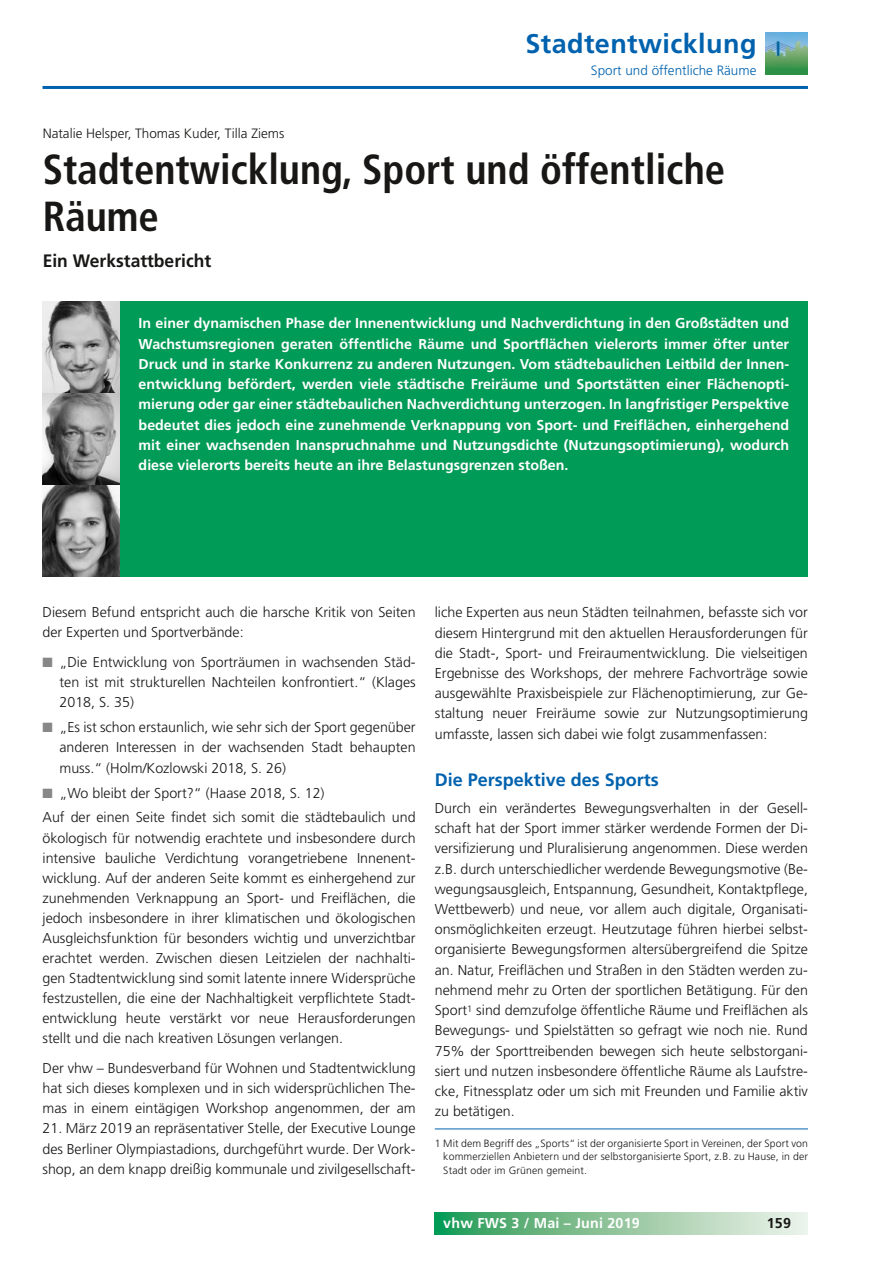
<style>
.page{position:relative;width:893px;height:1263px;background:#fff}
.page>*{position:absolute;margin:0;border:0;box-sizing:border-box;transform-origin:0 0}
.t1{font:700 condensed 42px/46.5px "Frutiger LT Std";color:#181716}
.t2{font:700 27px "Frutiger LT Std";letter-spacing:.015em;color:#0062ae}
.t3{font:700 18px "Frutiger LT Std";color:#0062ae}
.t4{font:700 18px "Frutiger LT Std";color:#181716}
.t5{font:300 14.25px/20.2px "Frutiger LT Std";color:#181716;text-align:justify}
.t6{font:700 14.25px/20.2px "Frutiger LT Std";color:#fff;text-align:justify}
.t7{font:700 14.25px "Frutiger LT Std";color:#181716}
.t8{font:300 13.5px "Frutiger LT Std";color:#181716}
.t9{font:300 13.5px "Frutiger LT Std";color:#0062ae}
.t10{font:300 10.5px/13.5px "Frutiger LT Std";letter-spacing:.015em;color:#181716;text-align:justify}
.s1{color:#868786}
</style>
<div class="page">
<hr style="left:43px;top:86px;width:765px;height:3px;background:#0062ae">
<svg style="left:435px;top:1213px;width:373px;height:21px;background:#8ec69f"></svg>
<img style="left:766px;top:32px;width:42px;height:43px">
<div style="left:43px;top:301px;width:765px;height:276px;background:#009b56"></div>
<img style="left:43px;top:301px;width:76px;height:276px">
<hr style="left:435px;top:1129px;width:373px;height:1px;background:#0062ae">
<h2 class="t2" style="left:525px;top:28px;width:233px">Stadtentwicklung</h2>
<p class="t9" style="left:591px;top:62px;width:167px">Sport und öffentliche Räume</p>
<p class="t8" style="left:43px;top:125px;width:243px">Natalie Helsper, Thomas Kuder, Tilla Ziems</p>
<h1 class="t1" style="left:43px;top:146px;width:684px">Stadtentwicklung, Sport und öffentliche<br>Räume</h1>
<p class="t4" style="left:43px;top:251px;width:170px">Ein Werkstattbericht</p>
<p class="t6" style="left:139px;top:313px;width:652px">In einer dynamischen Phase der Innenentwicklung und Nachverdichtung in den Großstädten und Wachstumsregionen geraten öffentliche Räume und Sportflächen vielerorts immer öfter unter Druck und in starke Konkurrenz zu anderen Nutzungen. Vom städtebaulichen Leitbild der Innen&shy;entwicklung befördert, werden viele städtische Freiräume und Sportstätten einer Flächenopti&shy;mierung oder gar einer städtebaulichen Nachverdichtung unterzogen. In langfristiger Perspektive bedeutet dies jedoch eine zunehmende Verknappung von Sport- und Freiflächen, einhergehend mit einer wachsenden Inanspruchnahme und Nutzungsdichte (Nutzungsoptimierung), wodurch diese vielerorts bereits heute an ihre Belastungsgrenzen stoßen.</p>
<p class="t5" style="left:43px;top:603px;width:375px">Diesem Befund entspricht auch die harsche Kritik von Seiten der Experten und Sportverbände:</p>
<p class="t5" style="left:60px;top:652px;width:358px;text-indent:-17px"><span class="s1">■</span> „Die Entwicklung von Sporträumen in wachsenden Städ&shy;ten ist mit strukturellen Nachteilen konfrontiert.“ (Klages 2018, S. 35)</p>
<p class="t5" style="left:60px;top:718px;width:358px;text-indent:-17px"><span class="s1">■</span> „Es ist schon erstaunlich, wie sehr sich der Sport gegenüber anderen Interessen in der wachsenden Stadt behaupten muss.“ (Holm/Kozlowski 2018, S. 26)</p>
<p class="t5" style="left:43px;top:780px;width:375px;line-height:24.9px"><span class="s1">■</span> „Wo bleibt der Sport?“ (Haase 2018, S. 12)<br>Auf der einen Seite findet sich somit die städtebaulich und</p>
<p class="t5" style="left:43px;top:828px;width:375px">ökologisch für notwendig erachtete und insbesondere durch intensive bauliche Verdichtung vorangetriebene Innenent&shy;wicklung. Auf der anderen Seite kommt es einhergehend zur zunehmenden Verknappung an Sport- und Freiflächen, die jedoch insbesondere in ihrer klimatischen und ökologischen Ausgleichsfunktion für besonders wichtig und unverzichtbar erachtet werden. Zwischen diesen Leitzielen der nachhalti&shy;gen Stadtentwicklung sind somit latente innere Widersprüche festzustellen, die eine der Nachhaltigkeit verpflichtete Stadt&shy;entwicklung heute verstärkt vor neue Herausforderungen stellt und die nach kreativen Lösungen verlangen.</p>
<p class="t5" style="left:43px;top:1058px;width:375px">Der vhw – Bundesverband für Wohnen und Stadtentwicklung hat sich dieses komplexen und in sich widersprüchlichen The&shy;mas in einem eintägigen Workshop angenommen, der am</p>
<p class="t5" style="left:43px;top:1119px;width:375px">21. März 2019 an repräsentativer Stelle, der Executive Lounge des Berliner Olympiastadions, durchgeführt wurde. Der Work&shy;shop, an dem knapp dreißig kommunale und zivilgesellschaft-</p>
<p class="t5" style="left:435px;top:602px;width:375px">liche Experten aus neun Städten teilnahmen, befasste sich vor diesem Hintergrund mit den aktuellen Herausforderungen für die Stadt-, Sport- und Freiraumentwicklung. Die vielseitigen Ergebnisse des Workshops, der mehrere Fachvorträge sowie ausgewählte Praxisbeispiele zur Flächenoptimierung, zur Ge&shy;staltung neuer Freiräume sowie zur Nutzungsoptimierung umfasste, lassen sich dabei wie folgt zusammenfassen:</p>
<p class="t3" style="left:435px;top:769px;width:226px">Die Perspektive des Sports</p>
<p class="t5" style="left:435px;top:798px;width:375px">Durch ein verändertes Bewegungsverhalten in der Gesell&shy;schaft hat der Sport immer stärker werdende Formen der Di&shy;versifizierung und Pluralisierung angenommen. Diese werden z.B. durch unterschiedlicher werdende Bewegungsmotive (Be&shy;wegungsausgleich, Entspannung, Gesundheit, Kontaktpflege, Wettbewerb) und neue, vor allem auch digitale, Organisati&shy;onsmöglichkeiten erzeugt. Heutzutage führen hierbei selbst&shy;organisierte Bewegungsformen altersübergreifend die Spitze an. Natur, Freiflächen und Straßen in den Städten werden zu&shy;nehmend mehr zu Orten der sportlichen Betätigung. Für den Sport<sup>1</sup> sind demzufolge öffentliche Räume und Freiflächen als Bewegungs- und Spielstätten so gefragt wie noch nie. Rund 75% der Sporttreibenden bewegen sich heute selbstorgani&shy;siert und nutzen insbesondere öffentliche Räume als Laufstre&shy;cke, Fitnessplatz oder um sich mit Freunden und Familie aktiv zu betätigen.</p>
<p class="t10" style="left:443px;top:1136px;width:366px;text-indent:-9px">1 Mit dem Begriff des „Sports“ ist der organisierte Sport in Vereinen, der Sport von kommerziellen Anbietern und der selbstorganisierte Sport, z.B. zu Hause, in der Stadt oder im Grünen gemeint.</p>
<p class="t6" style="left:443px;top:1213px;width:198px">vhw FWS 3 / Mai – Juni 2019</p>
<p class="t7" style="left:767px;top:1214px;width:26px">159</p>
</div>
